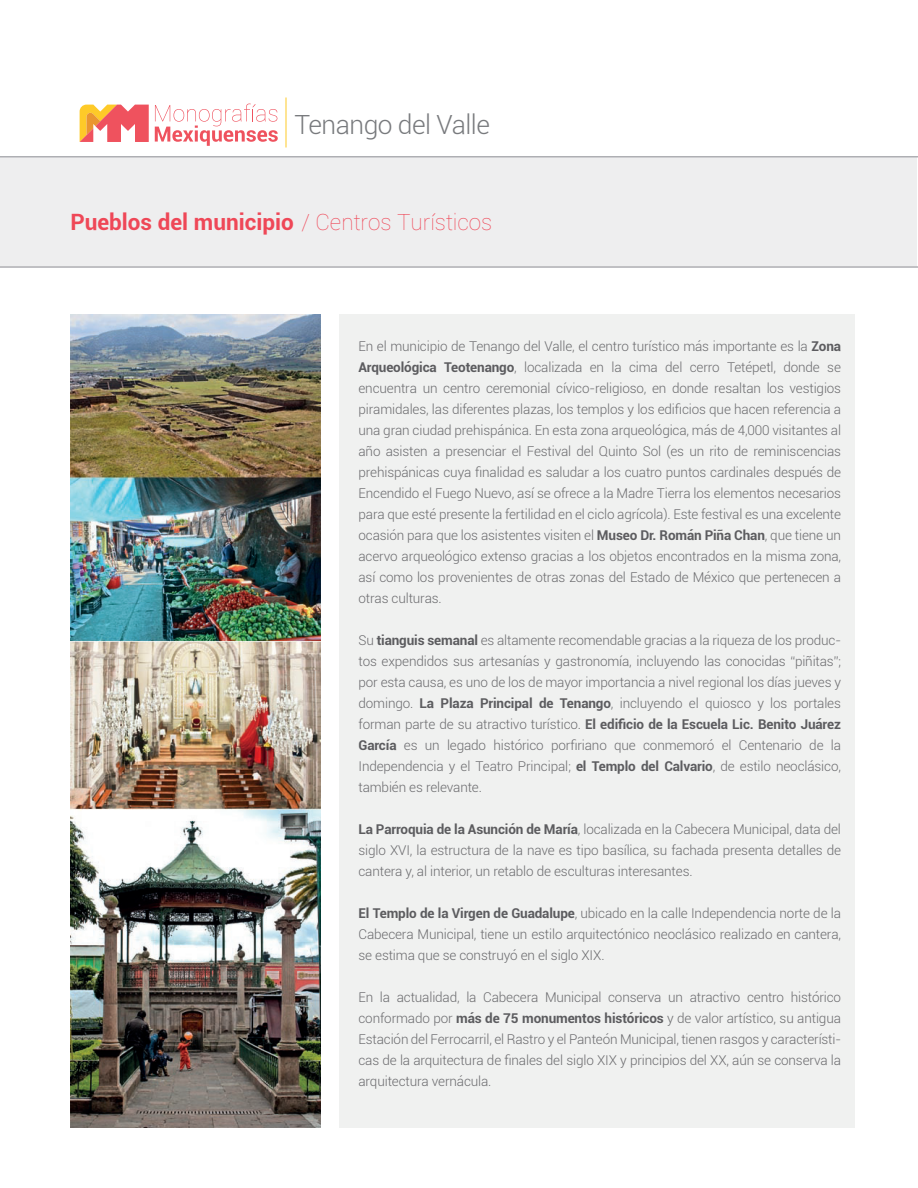
<style>
.page{position:relative;width:918px;height:1188px;background:#fff}
.page>*{position:absolute;margin:0;border:0;box-sizing:border-box;transform-origin:0 0}
.t1{font:300 26.4px "Roboto";letter-spacing:-.02em;color:#787a7d}
.t2{font:700 22.5px "Roboto";color:#ef4757}
.t3{font:300 13.5px/21px "Roboto";letter-spacing:-.01em;color:#6b6b6e;text-align:justify}
.s1{font-weight:100}
.s2{font-weight:700;color:#5c5c5f}
</style>
<div class="page">
<div style="left:1px;top:156px;width:916px;height:111px;background:#eeeeef"></div>
<svg style="left:80px;top:105px;width:69px;height:37px"></svg>
<svg style="left:155px;top:104px;width:123px;height:42px"></svg>
<hr style="left:0;top:156px;width:918px;height:1px;background:#aeafb3">
<hr style="left:0;top:266px;width:918px;height:2px;background:#aeafb3">
<hr style="left:286px;top:98px;width:1px;height:49px;background:#feca28">
<div style="left:339px;top:314px;width:516px;height:814px;background:#f0f1f0"></div>
<img style="left:70px;top:314px;width:250px;height:814px">
<h1 class="t1" style="left:294px;top:106px;width:197px">Tenango del Valle</h1>
<h2 class="t2" style="left:70px;top:206px;width:424px">Pueblos del municipio <span class="s1">/ Centros Turísticos</span></h2>
<p class="t3" style="left:358px;top:335px;width:484px">En el municipio de Tenango del Valle, el centro turístico más importante es la <span class="s2">Zona Arqueológica Teotenango</span>, localizada en la cima del cerro Tetépetl, donde se encuentra un centro ceremonial cívico-religioso, en donde resaltan los vestigios piramidales, las diferentes plazas, los templos y los edificios que hacen referencia a una gran ciudad prehispánica. En esta zona arqueológica, más de 4,000 visitantes al año asisten a presenciar el Festival del Quinto Sol (es un rito de reminiscencias prehispánicas cuya finalidad es saludar a los cuatro puntos cardinales después de Encendido el Fuego Nuevo, así se ofrece a la Madre Tierra los elementos necesarios para que esté presente la fertilidad en el ciclo agrícola). Este festival es una excelente ocasión para que los asistentes visiten el <span class="s2">Museo Dr. Román Piña Chan</span>, que tiene un acervo arqueológico extenso gracias a los objetos encontrados en la misma zona, así como los provenientes de otras zonas del Estado de México que pertenecen a otras culturas.</p>
<p class="t3" style="left:358px;top:629px;width:484px">Su <span class="s2">tianguis semanal</span> es altamente recomendable gracias a la riqueza de los produc&shy;tos expendidos sus artesanías y gastronomía, incluyendo las conocidas “piñitas”; por esta causa, es uno de los de mayor importancia a nivel regional los días jueves y domingo. <span class="s2">La Plaza Principal de Tenango</span>, incluyendo el quiosco y los portales forman parte de su atractivo turístico. <span class="s2">El edificio de la Escuela Lic. Benito Juárez García</span> es un legado histórico porfiriano que conmemoró el Centenario de la Independencia y el Teatro Principal; <span class="s2">el Templo del Calvario</span>, de estilo neoclásico, también es relevante.</p>
<p class="t3" style="left:358px;top:818px;width:484px"><span class="s2">La Parroquia de la Asunción de María</span>, localizada en la Cabecera Municipal, data del siglo XVI, la estructura de la nave es tipo basílica, su fachada presenta detalles de cantera y, al interior, un retablo de esculturas interesantes.</p>
<p class="t3" style="left:358px;top:902px;width:484px"><span class="s2">El Templo de la Virgen de Guadalupe</span>, ubicado en la calle Independencia norte de la Cabecera Municipal, tiene un estilo arquitectónico neoclásico realizado en cantera, se estima que se construyó en el siglo XIX.</p>
<p class="t3" style="left:358px;top:986px;width:484px">En la actualidad, la Cabecera Municipal conserva un atractivo centro histórico conformado por <span class="s2">más de 75 monumentos históricos</span> y de valor artístico, su antigua Estación del Ferrocarril, el Rastro y el Panteón Municipal, tienen rasgos y característi&shy;cas de la arquitectura de finales del siglo XIX y principios del XX, aún se conserva la arquitectura vernácula.</p>
</div>
